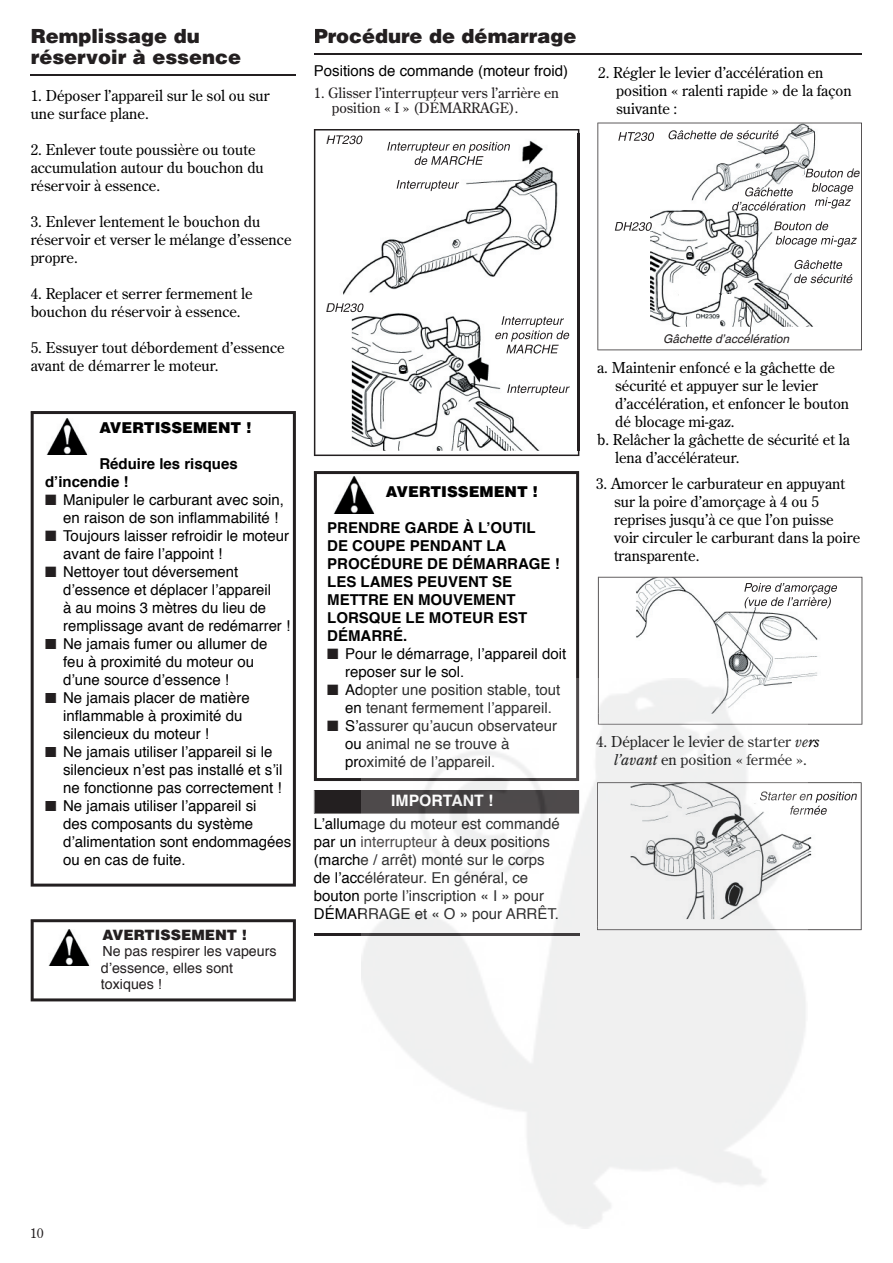
<style>
.page{position:relative;width:893px;height:1263px;background:#fff}
.page>*{position:absolute;margin:0;border:0;box-sizing:border-box;transform-origin:0 0}
.t1{font:900 19.5px/21px "Helvetica";color:#231f20}
.t2{font:700 15.75px "Helvetica";color:#fff}
.t3{font:15px/18px "Helvetica";color:#000}
.t4{font:15px/18px "Century Old Style";color:#000}
.t5{font:700 15px/18px "Helvetica";color:#000}
.t6{font:900 15px "Helvetica";color:#000}
.t7{font:14.25px/15px "Century Old Style";color:#231f20}
.t8{font:14.25px/16.5px "Helvetica";color:#231f20}
.t9{font:900 14.25px "Helvetica";color:#231f20}
.t10{font:13.5px "Century Old Style";color:#231f20}
.t11{font:italic 12px "Helvetica";color:#231f20}
.s1{color:#231f20}
.s2{font-style:italic}
</style>
<div class="page">
<svg style="left:314px;top:129px;width:265px;height:327px"></svg>
<hr style="left:31px;top:75px;width:265px;height:1px;background:#231f20">
<svg style="left:31px;top:411px;width:265px;height:475px"></svg>
<svg style="left:31px;top:919px;width:265px;height:82px"></svg>
<img style="left:46px;top:418px;width:42px;height:37px">
<img style="left:48px;top:929px;width:42px;height:37px">
<hr style="left:314px;top:54px;width:548px;height:1px;background:#231f20">
<svg style="left:314px;top:471px;width:265px;height:310px"></svg>
<svg style="left:314px;top:790px;width:47px;height:24px"></svg>
<hr style="left:314px;top:933px;width:265px;height:3px;background:#231f20">
<hr style="left:332px;top:99px;width:186px;height:2px;background:#231f20">
<img style="left:387px;top:142px;width:123px;height:11px">
<img style="left:415px;top:156px;width:68px;height:9px">
<img style="left:397px;top:180px;width:62px;height:11px">
<img style="left:329px;top:135px;width:33px;height:9px">
<img style="left:329px;top:303px;width:35px;height:9px">
<img style="left:501px;top:316px;width:63px;height:11px">
<img style="left:495px;top:330px;width:74px;height:12px">
<img style="left:506px;top:344px;width:53px;height:10px">
<img style="left:507px;top:384px;width:63px;height:11px">
<svg style="left:598px;top:123px;width:264px;height:227px"></svg>
<svg style="left:808px;top:577px;width:54px;height:147px"></svg>
<img style="left:598px;top:577px;width:250px;height:136px">
<svg style="left:808px;top:782px;width:53px;height:148px"></svg>
<img style="left:808px;top:782px;width:44px;height:137px">
<div style="left:852px;top:791px;width:5px;height:12px;background:#fff"></div>
<img style="left:808px;top:791px;width:44px;height:12px">
<img style="left:808px;top:806px;width:19px;height:9px">
<img style="left:750px;top:309px;width:3px;height:18px">
<svg style="left:707px;top:286px;width:27px;height:21px"></svg>
<img style="left:361px;top:678px;width:447px;height:551px">
<h1 class="t1" style="left:31px;top:25px;width:212px">Remplissage du réservoir à essence</h1>
<p class="t4" style="left:31px;top:86px;width:241px">1. Déposer l’appareil sur le sol ou sur une surface plane.</p>
<p class="t4" style="left:31px;top:140px;width:235px">2. Enlever toute poussière ou toute accumulation autour du bouchon du réservoir à essence.</p>
<p class="t4" style="left:31px;top:212px;width:262px">3. Enlever lentement le bouchon du réservoir et verser le mélange d’essence propre.</p>
<p class="t4" style="left:31px;top:284px;width:223px">4. Replacer et serrer fermement le bouchon du réservoir à essence.</p>
<p class="t4" style="left:31px;top:338px;width:256px">5. Essuyer tout débordement d’essence avant de démarrer le moteur.</p>
<p class="t6" style="left:99px;top:418px;width:153px">AVERTISSEMENT !</p>
<p class="t5" style="left:45px;top:456px;width:194px;text-indent:54px">Réduire les risques dʼincendie !</p>
<p class="t3" style="left:63px;top:492px;width:222px;text-indent:-18px"><span class="s1">■</span> Manipuler le carburant avec soin, en raison de son inflammabilité !</p>
<p class="t3" style="left:63px;top:528px;width:227px;text-indent:-18px"><span class="s1">■</span> Toujours laisser refroidir le moteur avant de faire lʼappoint !</p>
<p class="t3" style="left:63px;top:564px;width:228px;text-indent:-18px"><span class="s1">■</span> Nettoyer tout déversement dʼessence et déplacer lʼappareil<br>à au moins 3 mètres du lieu de remplissage avant de redémarrer !</p>
<p class="t3" style="left:63px;top:636px;width:206px;text-indent:-18px"><span class="s1">■</span> Ne jamais fumer ou allumer de feu à proximité du moteur ou dʼune source dʼessence !</p>
<p class="t3" style="left:63px;top:690px;width:188px;text-indent:-18px"><span class="s1">■</span> Ne jamais placer de matière inflammable à proximité du silencieux du moteur !</p>
<p class="t3" style="left:63px;top:744px;width:221px;text-indent:-18px"><span class="s1">■</span> Ne jamais utiliser lʼappareil si le silencieux nʼest pas installé et sʼil ne fonctionne pas correctement !</p>
<p class="t3" style="left:63px;top:798px;width:230px;text-indent:-18px"><span class="s1">■</span> Ne jamais utiliser lʼappareil si<br>des composants du système dʼalimentation sont endommagées ou en cas de fuite.</p>
<p class="t9" style="left:102px;top:925px;width:146px">AVERTISSEMENT !</p>
<p class="t8" style="left:101px;top:944px;width:177px">Ne pas respirer les vapeurs dʼessence, elles sont toxiques !</p>
<h1 class="t1" style="left:314px;top:25px;width:264px">Procédure de démarrage</h1>
<p class="t3" style="left:314px;top:62px;width:256px">Positions de commande (moteur froid)</p>
<p class="t7" style="left:332px;top:85px;width:229px;text-indent:-18px">1. Glisser l’interrupteur vers l’arrière en position « I » (DÉMARRAGE).</p>
<p class="t4" style="left:616px;top:63px;width:237px;text-indent:-18px">2. Régler le levier d’accélération en position « ralenti rapide » de la façon suivante :</p>
<p class="t6" style="left:386px;top:482px;width:153px">AVERTISSEMENT !</p>
<p class="t5" style="left:327px;top:520px;width:234px">PRENDRE GARDE À LʼOUTIL<br>DE COUPE PENDANT LA<br>PROCÉDURE DE DÉMARRAGE !<br>LES LAMES PEUVENT SE<br>METTRE EN MOUVEMENT<br>LORSQUE LE MOTEUR EST<br>DÉMARRÉ.</p>
<p class="t3" style="left:345px;top:646px;width:222px;text-indent:-18px"><span class="s1">■</span> Pour le démarrage, lʼappareil doit reposer sur le sol.</p>
<p class="t3" style="left:345px;top:682px;width:217px;text-indent:-18px"><span class="s1">■</span> Adopter une position stable, tout en tenant fermement lʼappareil.</p>
<p class="t3" style="left:345px;top:718px;width:213px;text-indent:-18px"><span class="s1">■</span> Sʼassurer quʼaucun observateur ou animal ne se trouve à proximité de lʼappareil.</p>
<p class="t2" style="left:391px;top:790px;width:104px">IMPORTANT !</p>
<p class="t3" style="left:314px;top:816px;width:247px">Lʼallumage du moteur est commandé par un <span class="s1">interrupteur</span> à deux positions (marche / arrêt) monté sur le corps de lʼaccélérateur. En général, ce bouton porte lʼinscription « I » pour DÉMARRAGE et « O » pour ARRÊT.</p>
<p class="t11" style="left:663px;top:332px;width:127px">Gâchette d’accélération</p>
<p class="t4" style="left:597px;top:358px;width:239px">a. Maintenir enfoncé e la gâchette de</p>
<p class="t4" style="left:615px;top:376px;width:204px">sécurité et appuyer sur le levier</p>
<p class="t4" style="left:615px;top:394px;width:236px">d’accélération, et enfoncer le bouton</p>
<p class="t4" style="left:615px;top:412px;width:121px">dé blocage mi-gaz.</p>
<p class="t4" style="left:597px;top:430px;width:254px">b. Relâcher la gâchette de sécurité et la</p>
<p class="t4" style="left:615px;top:448px;width:126px">lena d’accélérateur.</p>
<p class="t4" style="left:614px;top:474px;width:248px;text-indent:-18px">3. Amorcer le carburateur en appuyant sur la poire d’amorçage à 4 ou 5 reprises jusqu’à ce que l’on puisse voir circuler le carburant dans la poire transparente.</p>
<p class="t4" style="left:596px;top:732px;width:225px;text-align:center">4. Déplacer le levier de starter <span class="s2">vers l’avant</span> en position « fermée ».</p>
<p class="t10" style="left:30px;top:1224px;width:15px">10</p>
</div>
